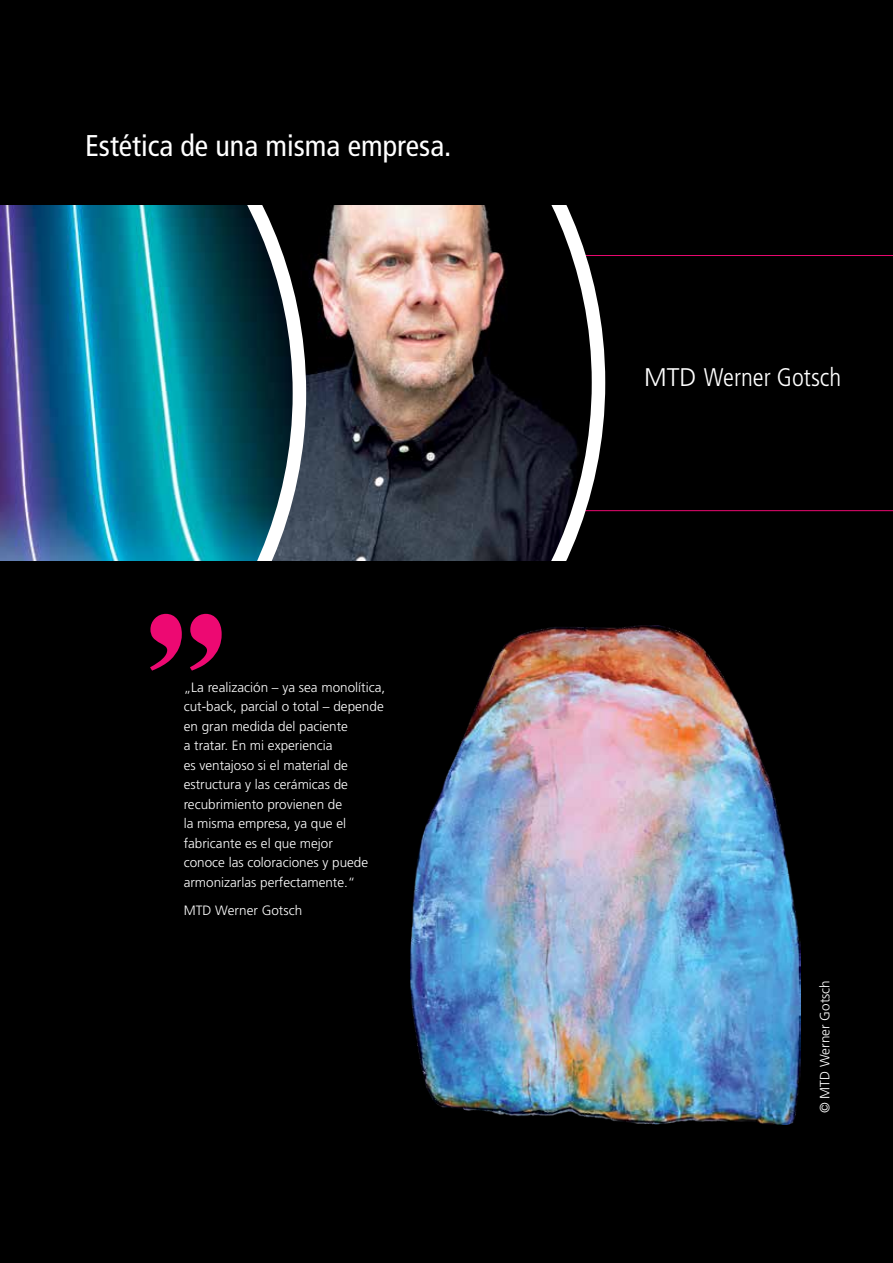
<style>
.page{position:relative;width:893px;height:1263px;background:#000}
.page>*{position:absolute;margin:0;border:0;box-sizing:border-box;transform-origin:0 0}
.t1{font:206.55px "Engravers";color:#ed0972}
.t2{font:condensed 30px "Frutiger LT Std";color:#fff}
.t3{font:300 condensed 25.5px "Frutiger LT Std";color:#fff}
.t4{font:300 13.5px/19.5px "Frutiger LT Std";color:#fff}
.s1{font-stretch:normal}
</style>
<div class="page">
<hr style="left:0;top:255px;width:893px;height:1px;background:#ed0972">
<hr style="left:0;top:510px;width:893px;height:1px;background:#ed0972">
<img style="left:306px;top:205px;width:299px;height:356px">
<svg style="left:0;top:205px;width:306px;height:356px;background:#1e6d8b"></svg>
<img style="left:411px;top:625px;width:390px;height:499px">
<h2 class="t2" style="left:85px;top:128px;width:368px">Estética de una misma empresa.</h2>
<h1 class="t1" style="left:125px;top:564px;width:124px">"</h1>
<p class="t4" style="left:184px;top:678px;width:203px">„La realización – ya sea monolítica, cut-back, parcial o total – depende en gran medida del paciente<br>a tratar. En mi experiencia<br>es ventajoso si el material de estructura y las cerámicas de recubrimiento provienen de<br>la misma empresa, ya que el fabricante es el que mejor<br>conoce las coloraciones y puede armonizarlas perfectamente.“</p>
<p class="t4" style="left:184px;top:901px;width:120px">MTD Werner Gotsch</p>
<h3 class="t3" style="left:644px;top:363px;width:198px"><span class="s1">MTD</span> Werner Gotsch</h3>
<p class="t4" style="left:815px;top:1113px;width:135px;rotate:-90deg">© MTD Werner Gotsch</p>
</div>
